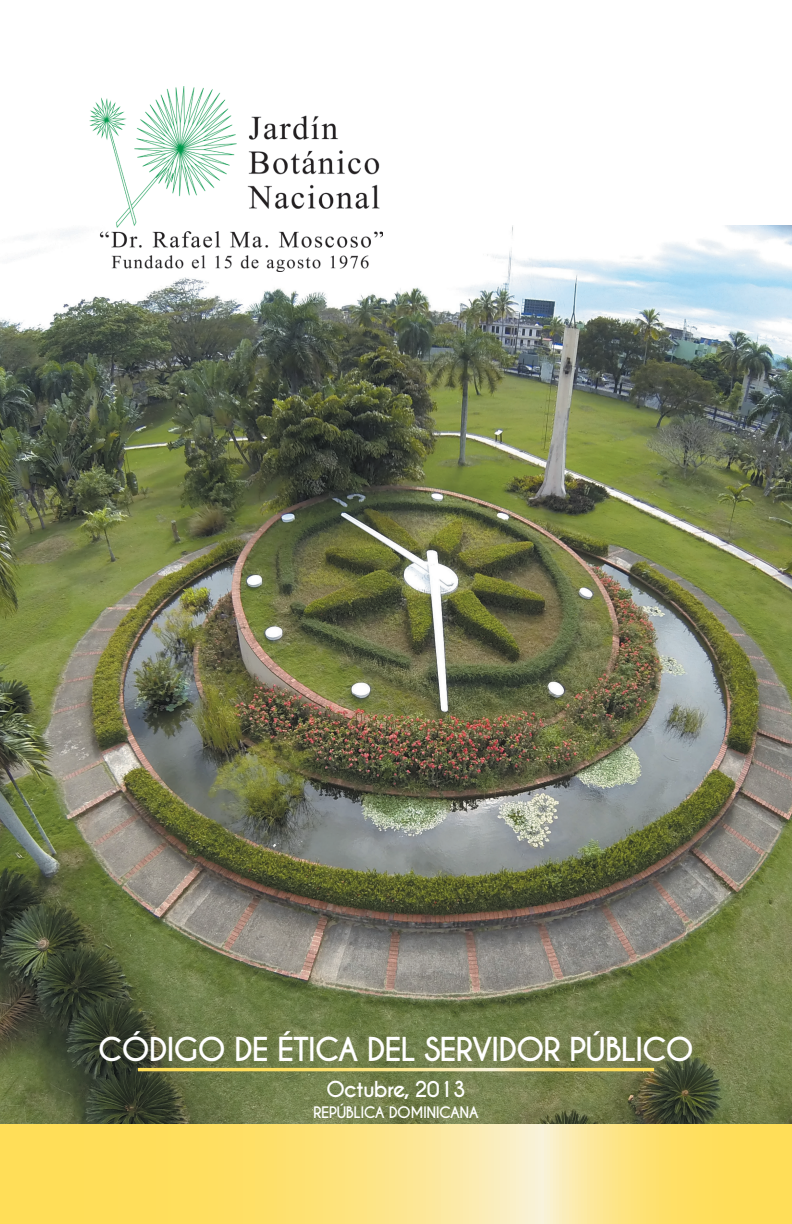
<style>
.page{position:relative;width:792px;height:1224px;background:#fff}
.page>*{position:absolute;margin:0;border:0;box-sizing:border-box;transform-origin:0 0}
.t1{font:700 31px "Caviar Dreams";letter-spacing:-.04em;color:#fff}
.t2{font:700 20.6px "Caviar Dreams";letter-spacing:-.04em;color:#fff}
.t3{font:700 15px "Caviar Dreams";letter-spacing:-.04em;color:#fff}
</style>
<div class="page">
<img style="left:0;top:226px;width:792px;height:899px">
<img style="left:89px;top:86px;width:294px;height:185px">
<hr style="left:138px;top:1068px;width:516px;height:3px;background:#fff">
<svg style="left:0;top:1125px;width:792px;height:99px;background:#fde27a"></svg>
<p class="t1" style="left:98px;top:1031px;width:598px">CÓDIGO DE ÉTICA DEL SERVIDOR PÚBLICO</p>
<p class="t2" style="left:326px;top:1077px;width:141px">Octubre, 2013</p>
<p class="t3" style="left:313px;top:1103px;width:167px">REPÚBLICA DOMINICANA</p>
</div>
